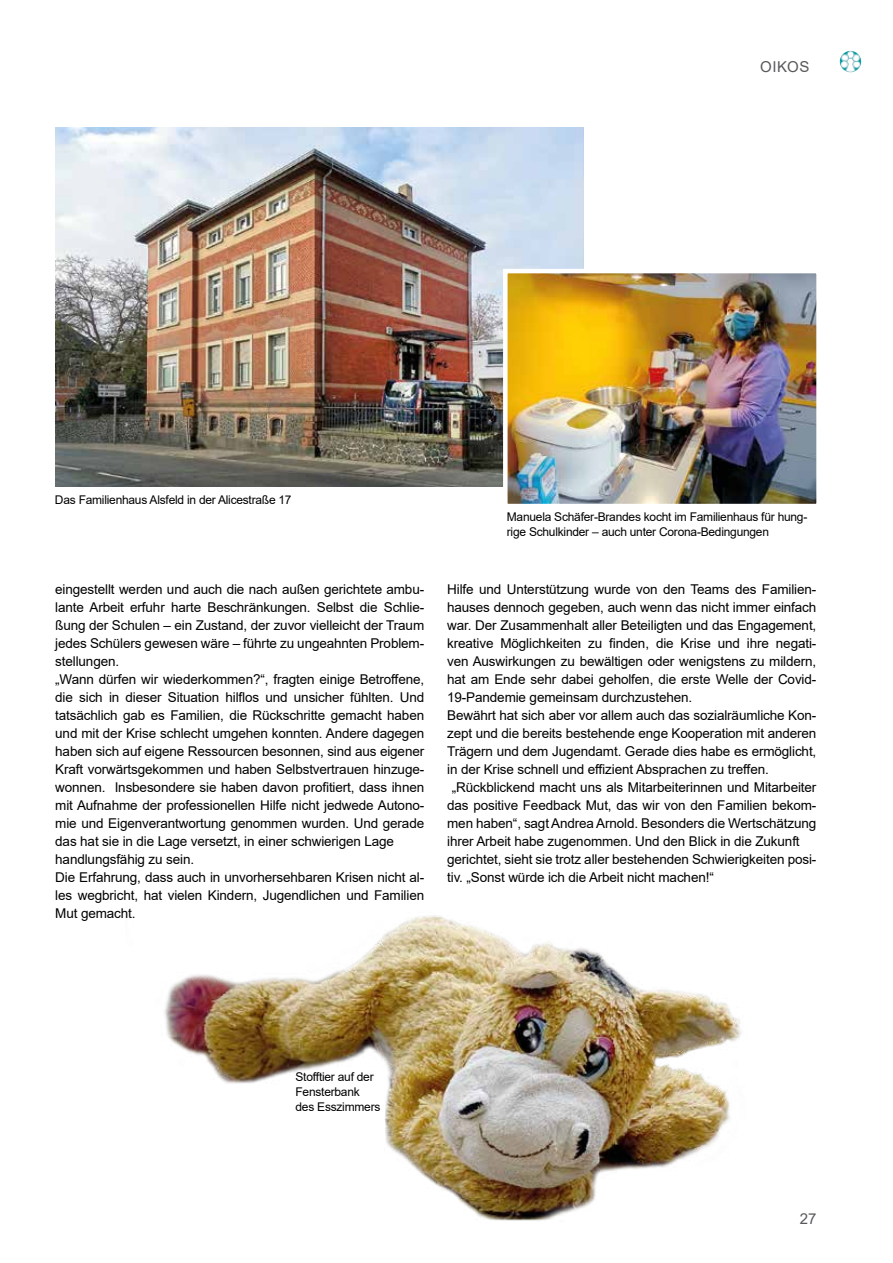
<style>
.page{position:relative;width:893px;height:1263px;background:#fff}
.page>*{position:absolute;margin:0;border:0;box-sizing:border-box;transform-origin:0 0}
.t1{font:15px "Arial";letter-spacing:.035em;color:#58595b}
.t2{font:13.5px/18px "Arial";letter-spacing:-.01em;color:#000}
.t3{font:12px/15px "Arial";letter-spacing:-.02em;color:#000}
</style>
<div class="page">
<img style="left:840px;top:51px;width:9px;height:21px">
<img style="left:164px;top:915px;width:577px;height:306px">
<img style="left:55px;top:128px;width:528px;height:358px">
<img style="left:508px;top:274px;width:308px;height:229px">
<div style="left:503px;top:269px;width:318px;height:239px;border:4px solid #fff"></div>
<p class="t3" style="left:55px;top:493px;width:238px">Das Familienhaus Alsfeld in der Alicestraße 17</p>
<p class="t1" style="left:760px;top:56px;width:51px">OIKOS</p>
<p class="t3" style="left:507px;top:509px;width:302px">Manuela Schäfer-Brandes kocht im Familienhaus für hung&shy;rige Schulkinder – auch unter Corona-Bedingungen</p>
<p class="t2" style="left:55px;top:580px;width:370px">eingestellt werden und auch die nach außen gerichtete ambu&shy;lante Arbeit erfuhr harte Beschränkungen. Selbst die Schlie&shy;ßung der Schulen – ein Zustand, der zuvor vielleicht der Traum jedes Schülers gewesen wäre – führte zu ungeahnten Problem&shy;stellungen.<br>„Wann dürfen wir wiederkommen?“, fragten einige Betroffene, die sich in dieser Situation hilflos und unsicher fühlten. Und tatsächlich gab es Familien, die Rückschritte gemacht haben und mit der Krise schlecht umgehen konnten. Andere dagegen haben sich auf eigene Ressourcen besonnen, sind aus eigener Kraft vorwärtsgekommen und haben Selbstvertrauen hinzuge&shy;wonnen. Insbesondere sie haben davon profitiert, dass ihnen mit Aufnahme der professionellen Hilfe nicht jedwede Autono&shy;mie und Eigenverantwortung genommen wurden. Und gerade das hat sie in die Lage versetzt, in einer schwierigen Lage handlungsfähig zu sein.<br>Die Erfahrung, dass auch in unvorhersehbaren Krisen nicht al&shy;les wegbricht, hat vielen Kindern, Jugendlichen und Familien Mut gemacht.</p>
<p class="t2" style="left:447px;top:580px;width:371px">Hilfe und Unterstützung wurde von den Teams des Familien-</p>
<p class="t2" style="left:447px;top:598px;width:371px">hauses dennoch gegeben, auch wenn das nicht immer einfach</p>
<p class="t2" style="left:447px;top:616px;width:371px">war. Der Zusammenhalt aller Beteiligten und das Engagement,</p>
<p class="t2" style="left:447px;top:634px;width:371px">kreative Möglichkeiten zu finden, die Krise und ihre negati-</p>
<p class="t2" style="left:447px;top:652px;width:371px">ven Auswirkungen zu bewältigen oder wenigstens zu mildern,</p>
<p class="t2" style="left:447px;top:670px;width:371px">hat am Ende sehr dabei geholfen, die erste Welle der Covid-</p>
<p class="t2" style="left:447px;top:688px;width:247px">19-Pandemie gemeinsam durchzustehen.</p>
<p class="t2" style="left:447px;top:706px;width:371px">Bewährt hat sich aber vor allem auch das sozialräumliche Kon-</p>
<p class="t2" style="left:447px;top:724px;width:371px">zept und die bereits bestehende enge Kooperation mit anderen</p>
<p class="t2" style="left:447px;top:742px;width:371px">Trägern und dem Jugendamt. Gerade dies habe es ermöglicht,</p>
<p class="t2" style="left:447px;top:760px;width:323px">in der Krise schnell und effizient Absprachen zu treffen.</p>
<p class="t2" style="left:452px;top:778px;width:366px">„Rückblickend macht uns als Mitarbeiterinnen und Mitarbeiter</p>
<p class="t2" style="left:447px;top:796px;width:371px">das positive Feedback Mut, das wir von den Familien bekom-</p>
<p class="t2" style="left:447px;top:814px;width:371px">men haben“, sagt Andrea Arnold. Besonders die Wertschätzung</p>
<p class="t2" style="left:447px;top:832px;width:354px">ihrer Arbeit habe zugenommen. Und den Blick in die Zukunft</p>
<p class="t2" style="left:447px;top:850px;width:371px">gerichtet, sieht sie trotz aller bestehenden Schwierigkeiten posi-</p>
<p class="t2" style="left:447px;top:868px;width:268px">tiv. „Sonst würde ich die Arbeit nicht machen!“</p>
<p class="t3" style="left:296px;top:1069px;width:86px">Stofftier auf der<br>Fensterbank des Esszimmers</p>
<p class="t1" style="left:800px;top:1208px;width:18px">27</p>
</div>
